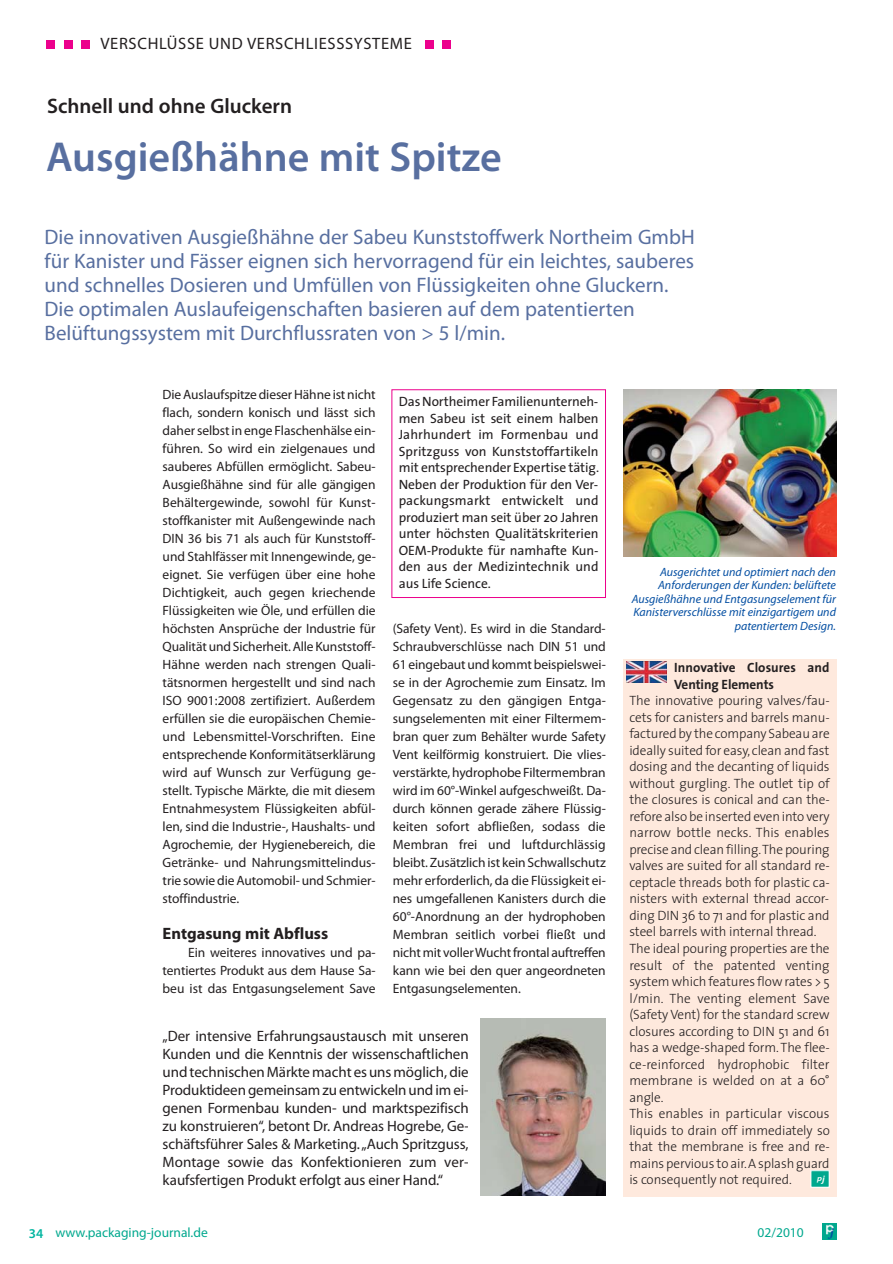
<style>
.page{position:relative;width:893px;height:1264px;background:#fff}
.page>*{position:absolute;margin:0;border:0;box-sizing:border-box;transform-origin:0 0}
.t1{font:600 42px "Myriad Pro";color:#586fa0}
.t2{font:21px/24px "Myriad Pro";color:#586fa0}
.t3{font:600 21px "Myriad Pro";color:#231f20}
.t4{font:16.5px "Myriad Pro";letter-spacing:.04em;color:#231f20}
.t5{font:700 16.5px "Myriad Pro";color:#231f20}
.t6{font:15px/18px "Myriad Pro";letter-spacing:-.005em;color:#231f20;text-align:justify}
.t7{font:13.5px/18px "Myriad Pro";letter-spacing:-.005em;color:#231f20;text-align:justify}
.t8{font:300 13.5px "The Sans";letter-spacing:-.005em;color:#231f20}
.t9{font:13.5px/16.5px "The Sans";color:#231f20;text-align:justify}
.t10{font:700 13.5px "The Sans";letter-spacing:-.005em;color:#231f20}
.t11{font:13.5px "Myriad Pro";color:#00a88e}
.t12{font:italic 12px/13.5px "Myriad Pro";color:#034ea2;text-align:right}
.t13{font:italic 600 7.95px "Myriad Pro";color:#fff;scale:1.14 1}
.s1{font-size:9.3px}
.s2{font-weight:600;color:#00b5a0}
</style>
<div class="page">
<div style="left:46px;top:40px;width:9px;height:8px;background:#ec008c"></div>
<div style="left:64px;top:40px;width:8px;height:8px;background:#ec008c"></div>
<div style="left:82px;top:40px;width:8px;height:8px;background:#ec008c"></div>
<div style="left:425px;top:40px;width:8px;height:8px;background:#ec008c"></div>
<div style="left:443px;top:40px;width:8px;height:8px;background:#ec008c"></div>
<svg style="left:823px;top:1239px;width:14px;height:1px"></svg>
<img style="left:823px;top:1223px;width:14px;height:16px">
<div style="left:391px;top:389px;width:215px;height:209px;border:1px solid #ec008c"></div>
<div style="left:623px;top:659px;width:213px;height:537px;background:#fee9dd"></div>
<svg style="left:626px;top:662px;width:41px;height:21px"></svg>
<img style="left:626px;top:662px;width:40px;height:20px">
<img style="left:481px;top:1018px;width:124px;height:177px">
<img style="left:623px;top:389px;width:213px;height:167px">
<div style="left:811px;top:1170px;width:18px;height:17px;background:#00a88e"></div>
<p class="t4" style="left:100px;top:34px;width:313px">VERSCHLÜSSE UND VERSCHLIESSSYSTEME</p>
<p class="t3" style="left:47px;top:98px;width:246px">Schnell und ohne Gluckern</p>
<p class="t1" style="left:46px;top:141px;width:457px">Ausgießhähne mit Spitze</p>
<p class="t2" style="left:45px;top:225px;width:652px">Die innovativen Ausgießhähne der Sabeu Kunststoffwerk Northeim GmbH für Kanister und Fässer eignen sich hervorragend für ein leichtes, sauberes und schnelles Dosieren und Umfüllen von Flüssigkeiten ohne Gluckern.<br>Die optimalen Auslaufeigenschaften basieren auf dem patentierten Belüftungssystem mit Durchflussraten von &gt; 5 l/min.</p>
<p class="t7" style="left:163px;top:385px;width:215px">Die Auslaufspitze dieser Hähne ist nicht flach, sondern konisch und lässt sich daher selbst in enge Flaschenhälse ein&shy;führen. So wird ein zielgenaues und sauberes Abfüllen ermöglicht. Sabeu-Ausgießhähne sind für alle gängigen Behältergewinde, sowohl für Kunst&shy;stoffkanister mit Außengewinde nach DIN 36 bis 71 als auch für Kunststoff&shy;und Stahlfässer mit Innengewinde, ge&shy;eignet. Sie verfügen über eine hohe Dichtigkeit, auch gegen kriechende Flüssigkeiten wie Öle, und erfüllen die höchsten Ansprüche der Industrie für Qualität und Sicherheit. Alle Kunststoff-Hähne werden nach strengen Quali&shy;tätsnormen hergestellt und sind nach ISO 9001:2008 zertifiziert. Außerdem erfüllen sie die europäischen Chemie&shy;und Lebensmittel-Vorschriften. Eine entsprechende Konformitätserklärung wird auf Wunsch zur Verfügung ge&shy;stellt. Typische Märkte, die mit diesem Entnahmesystem Flüssigkeiten abfül&shy;len, sind die Industrie-, Haushalts- und Agrochemie, der Hygienebereich, die Getränke- und Nahrungsmittelindus - trie sowie die Automobil- und Schmier&shy;stoffindustrie.</p>
<p class="t5" style="left:163px;top:927px;width:167px">Entgasung mit Abfluss</p>
<p class="t7" style="left:163px;top:943px;width:214px;text-indent:26px">Ein weiteres innovatives und pa&shy;tentiertes Produkt aus dem Hause Sa&shy;beu ist das Entgasungselement Save</p>
<p class="t9" style="left:399px;top:395px;width:202px">Das Northeimer Familienunterneh&shy;men Sabeu ist seit einem halben Jahrhundert im Formenbau und Spritzguss von Kunststoffartikeln mit entsprechender Expertise tätig.<br>Neben der Produktion für den Ver&shy;packungsmarkt entwickelt und produziert man seit über 20 Jahren unter höchsten Qualitätskriterien OEM-Produkte für namhafte Kun&shy;den aus der Medizintechnik und aus Life Science.</p>
<p class="t7" style="left:393px;top:619px;width:215px">(Safety Vent). Es wird in die Standard-Schraubverschlüsse nach DIN 51 und 61 eingebaut und kommt beispielswei&shy;se in der Agrochemie zum Einsatz. Im Gegensatz zu den gängigen Entga&shy;sungselementen mit einer Filtermem&shy;bran quer zum Behälter wurde Safety Vent keilförmig konstruiert. Die vlies&shy;verstärkte, hydrophobe Filtermembran wird im 60°-Winkel aufgeschweißt. Da&shy;durch können gerade zähere Flüssig&shy;keiten sofort abfließen, sodass die Membran frei und luftdurchlässig bleibt. Zusätzlich ist kein Schwallschutz mehr erforderlich, da die Flüssigkeit ei&shy;nes umgefallenen Kanisters durch die 60°-Anordnung an der hydrophoben Membran seitlich vorbei fließt und nicht mit voller Wucht frontal auftreffen kann wie bei den quer angeordneten Entgasungselementen.</p>
<p class="t6" style="left:163px;top:1026px;width:308px">„Der intensive Erfahrungsaustausch mit unseren Kunden und die Kenntnis der wissenschaftlichen und technischen Märkte macht es uns möglich, die Produktideen gemeinsam zu entwickeln und im ei&shy;genen Formenbau kunden- und marktspezifisch zu konstruieren“, betont Dr. Andreas Hogrebe, Ge&shy;schäftsführer Sales &amp; Marketing. „Auch Spritzguss, Montage sowie das Konfektionieren zum ver&shy;kaufsfertigen Produkt erfolgt aus einer Hand.“</p>
<p class="t12" style="left:632px;top:566px;width:206px">Ausgerichtet und optimiert nach den Anforderungen der Kunden: belüftete Ausgießhähne und Entgasungselement für Kanisterverschlüsse mit einzigartigem und patentiertem Design.</p>
<p class="t10" style="left:674px;top:662px;width:157px">Innovative Closures and</p>
<p class="t10" style="left:674px;top:679px;width:101px">Venting Elements</p>
<p class="t8" style="left:629px;top:695px;width:202px">The innovative pouring valves/fau-</p>
<p class="t8" style="left:629px;top:712px;width:202px">cets for canisters and barrels manu-</p>
<p class="t8" style="left:629px;top:728px;width:202px">factured by the company Sabeau are</p>
<p class="t8" style="left:629px;top:745px;width:202px">ideally suited for easy, clean and fast</p>
<p class="t8" style="left:629px;top:761px;width:202px">dosing and the decanting of liquids</p>
<p class="t8" style="left:629px;top:778px;width:202px">without gurgling. The outlet tip of</p>
<p class="t8" style="left:629px;top:794px;width:202px">the closures is conical and can the-</p>
<p class="t8" style="left:629px;top:811px;width:202px">refore also be inserted even into very</p>
<p class="t8" style="left:629px;top:827px;width:202px">narrow bottle necks. This enables</p>
<p class="t8" style="left:629px;top:844px;width:202px">precise and clean filling. The pouring</p>
<p class="t8" style="left:629px;top:860px;width:202px">valves are suited for all standard re-</p>
<p class="t8" style="left:629px;top:877px;width:202px">ceptacle threads both for plastic ca-</p>
<p class="t8" style="left:629px;top:893px;width:201px">nisters with external thread accor-</p>
<p class="t8" style="left:629px;top:910px;width:202px">ding DIN 36 to 71 and for plastic and</p>
<p class="t8" style="left:629px;top:926px;width:189px">steel barrels with internal thread.</p>
<p class="t8" style="left:629px;top:943px;width:202px">The ideal pouring properties are the</p>
<p class="t8" style="left:629px;top:959px;width:202px">result of the patented venting</p>
<p class="t8" style="left:629px;top:976px;width:202px">system which features flow rates &gt; 5</p>
<p class="t8" style="left:629px;top:992px;width:202px">l/min. The venting element Save</p>
<p class="t8" style="left:629px;top:1009px;width:202px">(Safety Vent) for the standard screw</p>
<p class="t8" style="left:629px;top:1025px;width:202px">closures according to DIN 51 and 61</p>
<p class="t8" style="left:629px;top:1042px;width:202px">has a wedge-shaped form. The flee-</p>
<p class="t8" style="left:629px;top:1058px;width:202px">ce-reinforced hydrophobic filter</p>
<p class="t8" style="left:629px;top:1075px;width:202px">membrane is welded on at a 60°</p>
<p class="t8" style="left:629px;top:1091px;width:36px">angle.</p>
<p class="t8" style="left:629px;top:1108px;width:202px">This enables in particular viscous</p>
<p class="t8" style="left:629px;top:1124px;width:202px">liquids to drain off immediately so</p>
<p class="t8" style="left:629px;top:1141px;width:202px">that the membrane is free and re-</p>
<p class="t8" style="left:629px;top:1157px;width:202px">mains pervious to air. A splash guard</p>
<p class="t8" style="left:629px;top:1174px;width:164px">is consequently not required.</p>
<p class="t13" style="left:817px;top:1173px;width:8px">p<span class="s1">j</span></p>
<p class="t11" style="left:29px;top:1224px;width:180px"><span class="s2">34</span> www.packaging-journal.de</p>
<p class="t11" style="left:758px;top:1224px;width:48px">02/2010</p>
</div>
